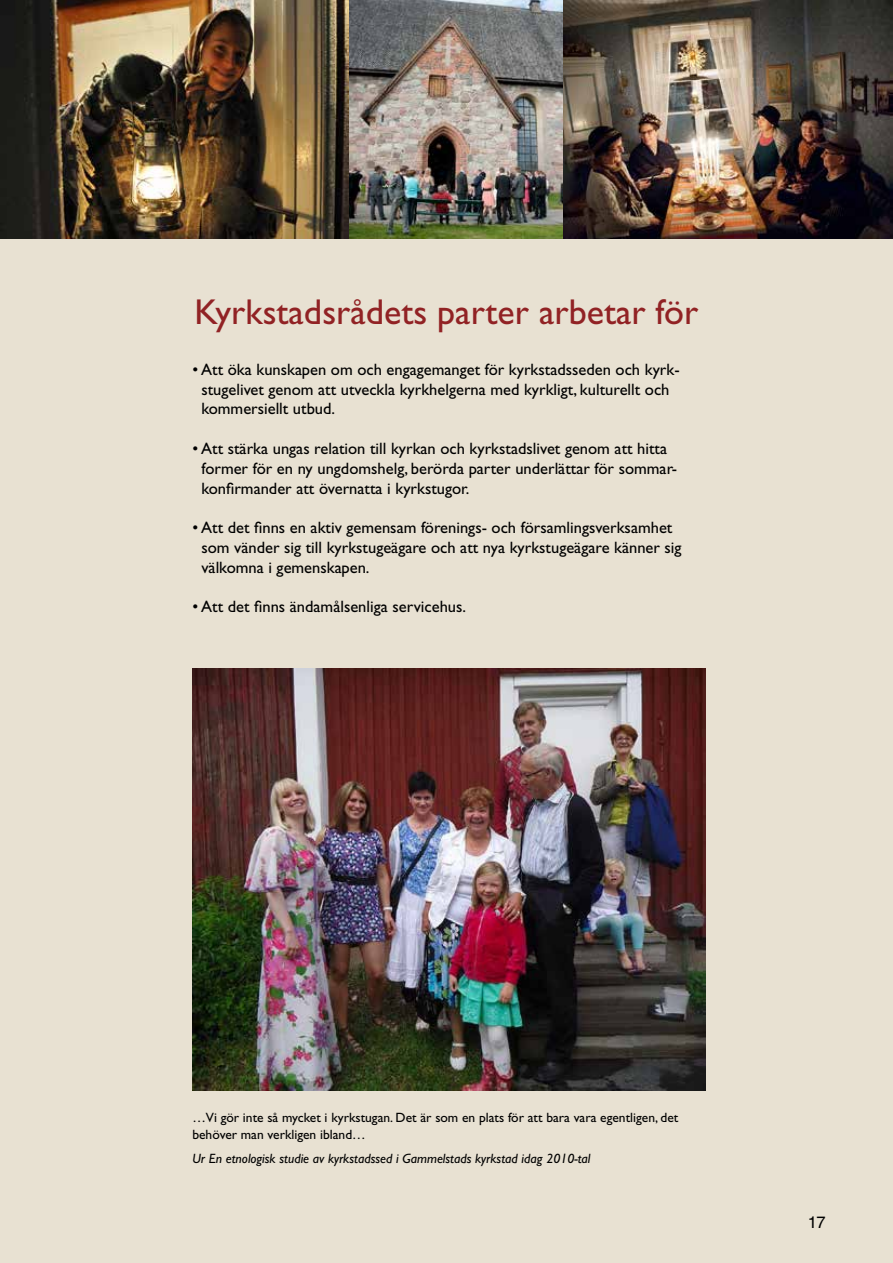
<style>
.page{position:relative;width:893px;height:1263px;background:#e8e1d2}
.page>*{position:absolute;margin:0;border:0;box-sizing:border-box;transform-origin:0 0}
.t1{font:36px "Gill Sans Std";color:#912224}
.t2{font:16.5px/19.8px "Gill Sans Std";color:#000}
.t3{font:16.5px "Helvetica LT Std";color:#000}
.t4{font:13.5px/16.2px "Gill Sans Std";color:#000}
.t5{font:italic 13.5px "Gill Sans Std";color:#000}
</style>
<div class="page">
<img style="left:0;top:0;width:893px;height:238px">
<img style="left:192px;top:668px;width:513px;height:422px">
<h1 class="t1" style="left:195px;top:292px;width:505px">Kyrkstadsrådets parter arbetar för</h1>
<p class="t2" style="left:201px;top:359px;width:480px;text-indent:-9px">• Att öka kunskapen om och engagemanget för kyrkstadsseden och kyrk&shy;stugelivet genom att utveckla kyrkhelgerna med kyrkligt, kulturellt och kommersiellt utbud.</p>
<p class="t2" style="left:201px;top:439px;width:477px;text-indent:-9px">• Att stärka ungas relation till kyrkan och kyrkstadslivet genom att hitta former för en ny ungdomshelg, berörda parter underlättar för sommar&shy;konfirmander att övernatta i kyrkstugor.</p>
<p class="t2" style="left:201px;top:518px;width:482px;text-indent:-9px">• Att det finns en aktiv gemensam förenings- och församlingsverksamhet som vänder sig till kyrkstugeägare och att nya kyrkstugeägare känner sig välkomna i gemenskapen.</p>
<p class="t2" style="left:192px;top:597px;width:275px">• Att det finns ändamålsenliga servicehus.</p>
<p class="t4" style="left:192px;top:1110px;width:487px">…Vi gör inte så mycket i kyrkstugan. Det är som en plats för att bara vara egentligen, det behöver man verkligen ibland…</p>
<p class="t5" style="left:192px;top:1151px;width:400px">Ur En etnologisk studie av kyrkstadssed i Gammelstads kyrkstad idag 2010-tal</p>
<p class="t3" style="left:808px;top:1213px;width:19px">17</p>
</div>
